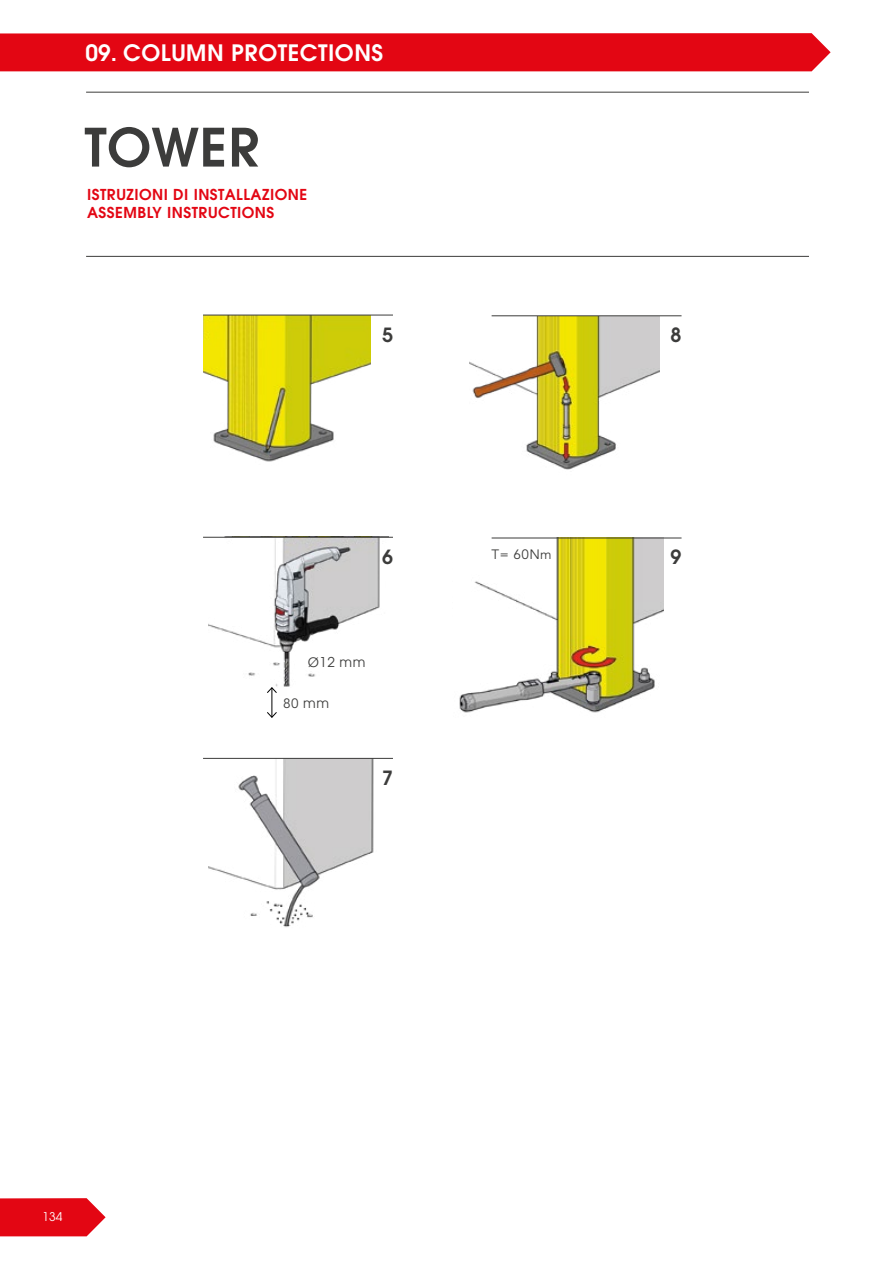
<style>
.page{position:relative;width:893px;height:1263px;background:#fff}
.page>*{position:absolute;margin:0;border:0;box-sizing:border-box;transform-origin:0 0}
.t1{font:600 52.5px "Avant Garde";letter-spacing:.02em;color:#3c3c3b}
.t2{font:600 22.5px "Avant Garde";letter-spacing:.025em;color:#fff}
.t3{font:600 19.5px "Avant Garde";color:#3c3c3b}
.t4{font:600 15px/18px "Avant Garde";letter-spacing:.035em;color:#e30613}
.t5{font:13.5px "Avenir LT Std";letter-spacing:.035em;color:#3c3c3b}
.t6{font:13.5px "Avant Garde";color:#3c3c3b}
.t7{font:12px "Avant Garde";color:#fff}
.s1{font-family:"Avenir LT Std"}
.s2{font-family:"Avant Garde"}
</style>
<div class="page">
<div style="left:0;top:33px;width:831px;height:38px;background:#e30613"></div>
<svg style="left:0;top:1198px;width:106px;height:38px"></svg>
<img style="left:469px;top:316px;width:190px;height:154px">
<img style="left:459px;top:538px;width:205px;height:175px">
<hr style="left:492px;top:315px;width:189px;height:1px;background:#3c3c3b">
<img style="left:209px;top:538px;width:171px;height:149px">
<img style="left:203px;top:316px;width:168px;height:146px">
<img style="left:209px;top:759px;width:165px;height:168px">
<hr style="left:203px;top:315px;width:190px;height:1px;background:#3c3c3b">
<hr style="left:203px;top:537px;width:190px;height:1px;background:#3c3c3b">
<hr style="left:203px;top:758px;width:190px;height:1px;background:#3c3c3b">
<hr style="left:492px;top:538px;width:189px;height:1px;background:#3c3c3b">
<svg style="left:267px;top:687px;width:10px;height:31px"></svg>
<hr style="left:86px;top:92px;width:723px;height:1px;background:#3c3c3b">
<hr style="left:86px;top:256px;width:723px;height:1px;background:#3c3c3b">
<h2 class="t2" style="left:86px;top:38px;width:299px">09. COLUMN PROTECTIONS</h2>
<h1 class="t1" style="left:84px;top:113px;width:176px">TOWER</h1>
<p class="t4" style="left:87px;top:185px;width:222px">ISTRUZIONI DI INSTALLAZIONE<br>ASSEMBLY INSTRUCTIONS</p>
<h3 class="t3" style="left:382px;top:322px;width:12px">5</h3>
<h3 class="t3" style="left:671px;top:322px;width:12px">8</h3>
<h3 class="t3" style="left:382px;top:544px;width:12px">6</h3>
<p class="t6" style="left:308px;top:654px;width:59px"><span class="s1">Ø</span>12 mm</p>
<p class="t5" style="left:283px;top:695px;width:47px">80 <span class="s2">mm</span></p>
<h3 class="t3" style="left:382px;top:765px;width:12px">7</h3>
<p class="t5" style="left:492px;top:546px;width:62px">T= 60Nm</p>
<h3 class="t3" style="left:671px;top:544px;width:12px">9</h3>
<p class="t7" style="left:43px;top:1210px;width:21px">134</p>
</div>
